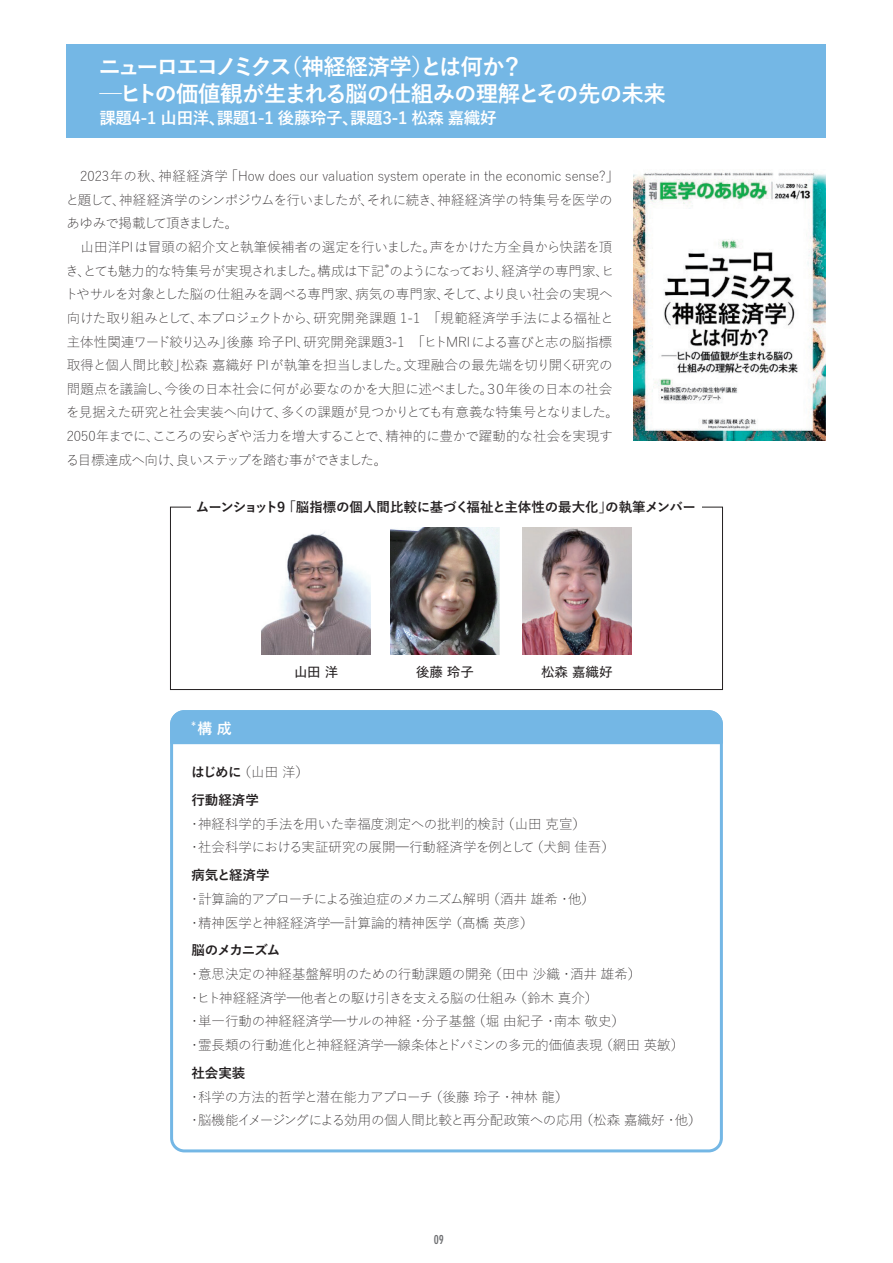
<style>
.page{position:relative;width:893px;height:1263px;background:#fff}
.page>*{position:absolute;margin:0;border:0;box-sizing:border-box;transform-origin:0 0}
.t1{font:700 22.5px "Yu Go Pr 6 N";letter-spacing:-.045em;color:#fff}
.t2{font:700 22.5px "Yu Go Pr 6 N";letter-spacing:-.12em;color:#fff}
.t3{font:700 16.5px "Yu Go Pr 6 N";letter-spacing:-.025em;color:#fff}
.t4{font:700 15px "Yu Go Pr 6 N";color:#fff}
.t5{font:300 13.5px/23.7px "Yu Go Pr 6 N";letter-spacing:-.005em;color:#231f20}
.t6{font:700 13.5px "Yu Go Pr 6 N";letter-spacing:-.035em;color:#231f20}
.t7{font:600 13.5px "Yu Go Pr 6 N";color:#231f20}
.t8{font:500 13.5px "Futura PT Cond";color:#6c6d70}
.t9{font:700 8.7px "Yu Go Pr 6 N";color:#fff}
.t10{font:300 7.8px "Yu Go Pr 6 N";color:#231f20}
.s1{font-weight:700}
</style>
<div class="page">
<div style="left:170px;top:710px;width:553px;height:442px;border:3px solid #74b7e5;border-radius:13px"></div>
<div style="left:67px;top:44px;width:759px;height:93px;background:#74b7e5"></div>
<img style="left:634px;top:172px;width:191px;height:268px">
<img style="left:262px;top:532px;width:109px;height:122px">
<img style="left:522px;top:527px;width:109px;height:127px">
<img style="left:390px;top:527px;width:110px;height:127px">
<div style="left:170px;top:710px;width:553px;height:36px;background:#74b7e5"></div>
<p class="t2" style="left:99px;top:54px;width:426px">ニューロエコノミクス（神経経済学）とは何か？</p>
<p class="t1" style="left:99px;top:81px;width:568px">─ヒトの価値観が生まれる脳の仕組みの理解とその先の未来</p>
<p class="t3" style="left:99px;top:109px;width:399px">課題4-1 山田洋、課題1-1 後藤玲⼦、課題3-1 松森 嘉織好</p>
<p class="t5" style="left:66px;top:162px;width:555px">　2023年の秋、神経経済学「How does our valuation system operate in the economic sense?」と題して、神経経済学のシンポジウムを行いましたが、それに続き、神経経済学の特集号を医学のあゆみで掲載して頂きました。</p>
<p class="t5" style="left:66px;top:233px;width:551px">　山田洋PIは冒頭の紹介文と執筆候補者の選定を行いました。声をかけた方全員から快諾を頂き、とても魅力的な特集号が実現されました。構成は下記のようになっており、経済学の専門家、ヒ</p>
<p class="t10" style="left:383px;top:259px;width:9px">＊</p>
<p class="t5" style="left:64px;top:281px;width:556px">トやサルを対象とした脳の仕組みを調べる専門家、病気の専門家、そして、より良い社会の実現へ向けた取り組みとして、本プロジェクトから、研究開発課題 1-1　「規範経済学手法による福祉と主体性関連ワード絞り込み」後藤 玲⼦PI、研究開発課題3-1　「ヒトMRIによる喜びと志の脳指標取得と個⼈間⽐較」松森 嘉織好 PIが執筆を担当しました。文理融合の最先端を切り開く研究の問題点を議論し、今後の日本社会に何が必要なのかを大胆に述べました。３０年後の日本の社会を見据えた研究と社会実装へ向けて、多くの課題が見つかりとても有意義な特集号となりました。2050年までに、こころの安らぎや活力を増大することで、精神的に豊かで躍動的な社会を実現する目標達成へ向け、良いステップを踏む事ができました。</p>
<p class="t6" style="left:196px;top:499px;width:501px">ムーンショット９「脳指標の個人間比較に基づく福祉と主体性の最大化」の執筆メンバー</p>
<p class="t9" style="left:191px;top:719px;width:6px">*</p>
<p class="t4" style="left:198px;top:720px;width:36px">構 成</p>
<p class="t7" style="left:294px;top:659px;width:46px">山田 洋</p>
<p class="t7" style="left:416px;top:659px;width:58px">後藤 玲⼦</p>
<p class="t7" style="left:541px;top:659px;width:73px">松森 嘉織好</p>
<p class="t5" style="left:191px;top:759px;width:120px"><span class="s1">はじめに</span>（山田 洋）</p>
<p class="t5" style="left:188px;top:786px;width:428px"><span class="s1">行動経済学<br></span>・神経科学的手法を用いた幸福度測定への批判的検討（山田 克宣）<br>・社会科学における実証研究の展開─行動経済学を例として（犬飼 佳吾）</p>
<p class="t5" style="left:188px;top:862px;width:409px"><span class="s1">病気と経済学<br></span>・計算論的アプローチによる強迫症のメカニズム解明（酒井 雄希・他）・精神医学と神経経済学─計算論的精神医学（髙橋 英彦）</p>
<p class="t5" style="left:188px;top:937px;width:498px"><span class="s1">脳のメカニズム<br></span>・意思決定の神経基盤解明のための行動課題の開発（田中 沙織・酒井 雄希）<br>・ヒト神経経済学─他者との駆け引きを支える脳の仕組み（鈴木 真介）<br>・単一行動の神経経済学─サルの神経・分子基盤（堀 由紀子・南本 敬史）<br>・霊長類の行動進化と神経経済学─線条体とドパミンの多元的価値表現（網田 英敏）</p>
<p class="t5" style="left:188px;top:1059px;width:515px"><span class="s1">社会実装<br></span>・科学の方法的哲学と潜在能力アプローチ（後藤 玲子・神林 龍）<br>・脳機能イメージングによる効用の個人間比較と再分配政策への応用（松森 嘉織好・他）</p>
<p class="t8" style="left:434px;top:1232px;width:12px">09</p>
</div>
